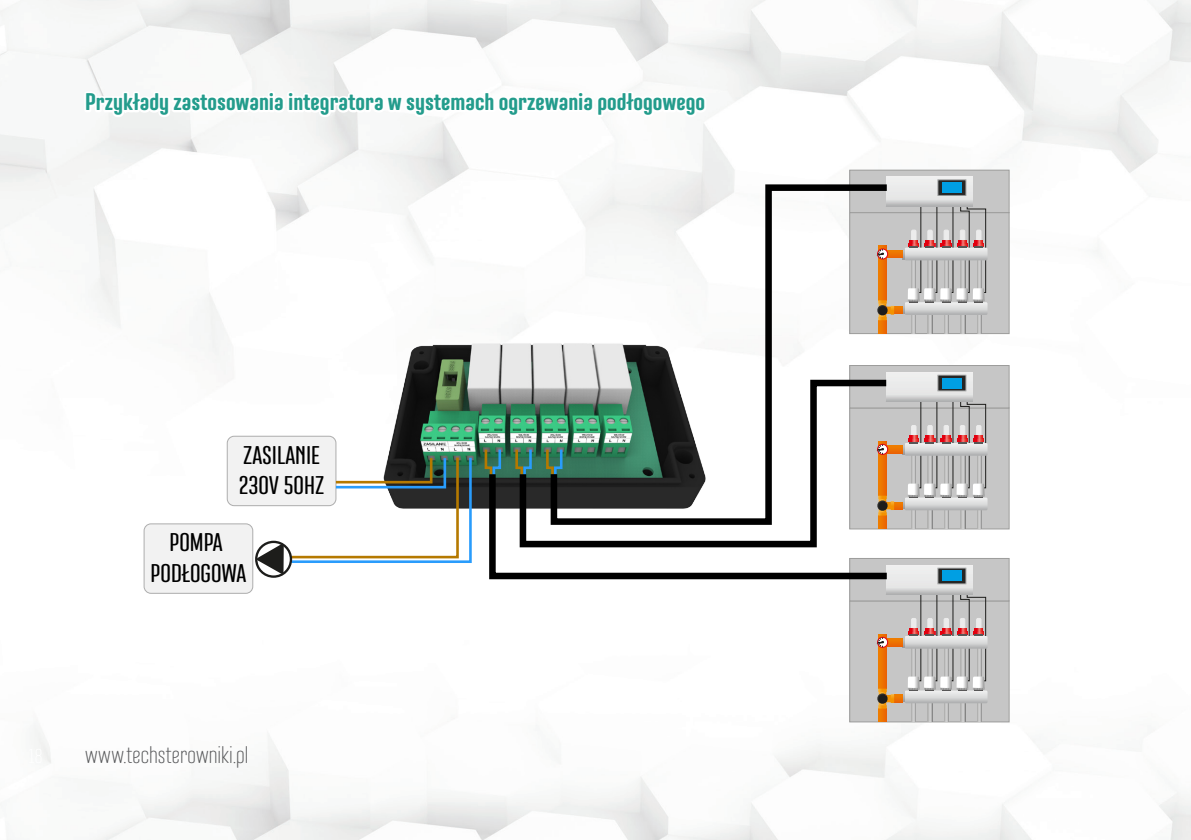
<style>
.page{position:relative;width:1191px;height:840px;background:#fff}
.page>*{position:absolute;margin:0;border:0;box-sizing:border-box;transform-origin:0 0}
.t1{font:25.4px/30.6px "Nephrite";color:#000;text-align:center}
.Nagłówek{font:700 24px "Nephrite";color:#239c8c}
.t2{font:300 24px "Nephrite";letter-spacing:.005em;color:#57585a}
</style>
<div class="page">
<img style="left:0;top:0;width:1191px;height:839px">
<svg style="left:82px;top:60px;width:626px;height:120px"></svg>
<div style="left:144px;top:523px;width:109px;height:70px;background:#f2f2f2;border-radius:7px"></div>
<div style="left:144px;top:523px;width:109px;height:70px;border:1px solid #adadad;border-radius:7px"></div>
<img style="left:337px;top:296px;width:210px;height:279px">
<div style="left:255px;top:540px;width:37px;height:37px;border:2px solid #1d1d1b;border-radius:50%"></div>
<div style="left:227px;top:436px;width:109px;height:69px;background:#f2f2f2;border-radius:7px"></div>
<div style="left:227px;top:436px;width:109px;height:69px;border:1px solid #adadad;border-radius:7px"></div>
<div style="left:849px;top:212px;width:160px;height:121px;background:#c6c6c6"></div>
<div style="left:849px;top:212px;width:160px;height:122px;border:1px solid #9d9d9c"></div>
<div style="left:849px;top:170px;width:160px;height:42px;background:#c6c6c6"></div>
<div style="left:849px;top:170px;width:160px;height:43px;border:1px solid #9d9d9c"></div>
<svg style="left:893px;top:205px;width:94px;height:128px"></svg>
<hr style="left:886px;top:201px;width:87px;height:1px;background:#e4e4e4">
<hr style="left:886px;top:200px;width:87px;height:1px;background:#e4e5e5">
<hr style="left:886px;top:199px;width:87px;height:1px;background:#e5e6e5">
<hr style="left:886px;top:198px;width:87px;height:1px;background:#e5e6e6">
<hr style="left:886px;top:197px;width:87px;height:1px;background:#e7e6e6">
<hr style="left:886px;top:196px;width:87px;height:1px;background:#e7e8e7">
<hr style="left:886px;top:195px;width:87px;height:1px;background:#e7e8e7">
<hr style="left:886px;top:194px;width:87px;height:1px;background:#e8e7e7">
<hr style="left:886px;top:193px;width:87px;height:1px;background:#e8e8e9">
<hr style="left:886px;top:192px;width:87px;height:1px;background:#e8e8e9">
<hr style="left:886px;top:191px;width:87px;height:1px;background:#e9eaea">
<hr style="left:886px;top:190px;width:87px;height:1px;background:#eaeaea">
<hr style="left:886px;top:189px;width:87px;height:1px;background:#eaeaea">
<hr style="left:886px;top:188px;width:87px;height:1px;background:#eaeaea">
<hr style="left:886px;top:187px;width:87px;height:1px;background:#eaebeb">
<hr style="left:886px;top:186px;width:87px;height:1px;background:#ebebeb">
<hr style="left:886px;top:185px;width:87px;height:1px;background:#ebecec">
<hr style="left:886px;top:184px;width:87px;height:1px;background:#ededed">
<hr style="left:886px;top:183px;width:87px;height:1px;background:#eceeee">
<hr style="left:886px;top:182px;width:87px;height:1px;background:#eeeded">
<hr style="left:886px;top:181px;width:87px;height:1px;background:#eeefee">
<hr style="left:886px;top:180px;width:87px;height:1px;background:#efefee">
<hr style="left:886px;top:179px;width:87px;height:1px;background:#eeefef">
<hr style="left:886px;top:178px;width:87px;height:1px;background:#efefef">
<hr style="left:886px;top:177px;width:87px;height:1px;background:#eff0f0">
<hr style="left:886px;top:176px;width:87px;height:1px;background:#eff0f0">
<div style="left:938px;top:180px;width:28px;height:15px;background:#262625"></div>
<div style="left:937px;top:179px;width:29px;height:16px;border:1px solid #979898"></div>
<div style="left:942px;top:182px;width:19px;height:11px;background:#009fe3"></div>
<div style="left:849px;top:408px;width:160px;height:120px;background:#c6c6c6"></div>
<div style="left:849px;top:407px;width:160px;height:122px;border:1px solid #9d9d9c"></div>
<div style="left:849px;top:365px;width:160px;height:43px;background:#c6c6c6"></div>
<div style="left:849px;top:365px;width:160px;height:43px;border:1px solid #9d9d9c"></div>
<svg style="left:893px;top:400px;width:94px;height:128px"></svg>
<hr style="left:886px;top:396px;width:87px;height:1px;background:#e4e4e4">
<hr style="left:886px;top:395px;width:87px;height:1px;background:#e4e5e5">
<hr style="left:886px;top:394px;width:87px;height:1px;background:#e5e6e5">
<hr style="left:886px;top:393px;width:87px;height:1px;background:#e5e6e6">
<hr style="left:886px;top:392px;width:87px;height:1px;background:#e7e6e6">
<hr style="left:886px;top:391px;width:87px;height:1px;background:#e7e8e7">
<hr style="left:886px;top:390px;width:87px;height:1px;background:#e8e7e7">
<hr style="left:886px;top:389px;width:87px;height:1px;background:#e8e8e9">
<hr style="left:886px;top:388px;width:87px;height:1px;background:#e8e8e9">
<hr style="left:886px;top:387px;width:87px;height:1px;background:#e8e8e9">
<hr style="left:886px;top:386px;width:87px;height:1px;background:#eaeaea">
<hr style="left:886px;top:385px;width:87px;height:1px;background:#eaeaea">
<hr style="left:886px;top:384px;width:87px;height:1px;background:#eaeaea">
<hr style="left:886px;top:383px;width:87px;height:1px;background:#eaeaea">
<hr style="left:886px;top:382px;width:87px;height:1px;background:#eaebeb">
<hr style="left:886px;top:381px;width:87px;height:1px;background:#ebebeb">
<hr style="left:886px;top:380px;width:87px;height:1px;background:#ebecec">
<hr style="left:886px;top:379px;width:87px;height:1px;background:#ededed">
<hr style="left:886px;top:378px;width:87px;height:1px;background:#eceeee">
<hr style="left:886px;top:377px;width:87px;height:1px;background:#eeeded">
<hr style="left:886px;top:376px;width:87px;height:1px;background:#eeefee">
<hr style="left:886px;top:375px;width:87px;height:1px;background:#efefee">
<hr style="left:886px;top:374px;width:87px;height:1px;background:#eeefef">
<hr style="left:886px;top:373px;width:87px;height:1px;background:#efefef">
<hr style="left:886px;top:372px;width:87px;height:1px;background:#eff0f0">
<svg style="left:939px;top:377px;width:25px;height:12px"></svg>
<div style="left:937px;top:375px;width:29px;height:16px;border:1px solid #979898"></div>
<div style="left:942px;top:377px;width:19px;height:11px;background:#009fe3"></div>
<div style="left:849px;top:600px;width:160px;height:121px;background:#c6c6c6"></div>
<div style="left:849px;top:600px;width:160px;height:122px;border:1px solid #9d9d9c"></div>
<div style="left:849px;top:558px;width:160px;height:42px;background:#c6c6c6"></div>
<div style="left:849px;top:557px;width:160px;height:44px;border:1px solid #9d9d9c"></div>
<svg style="left:876px;top:593px;width:111px;height:128px"></svg>
<hr style="left:886px;top:589px;width:87px;height:1px;background:#e4e5e5">
<hr style="left:886px;top:588px;width:87px;height:1px;background:#e4e5e5">
<hr style="left:886px;top:587px;width:87px;height:1px;background:#e5e6e5">
<hr style="left:886px;top:586px;width:87px;height:1px;background:#e5e6e6">
<hr style="left:886px;top:585px;width:87px;height:1px;background:#e5e6e6">
<hr style="left:886px;top:584px;width:87px;height:1px;background:#e7e8e7">
<hr style="left:886px;top:583px;width:87px;height:1px;background:#e7e8e7">
<hr style="left:886px;top:582px;width:87px;height:1px;background:#e8e7e7">
<hr style="left:886px;top:581px;width:87px;height:1px;background:#e8e8e9">
<hr style="left:886px;top:580px;width:87px;height:1px;background:#e8e8e9">
<hr style="left:886px;top:579px;width:87px;height:1px;background:#e9eaea">
<hr style="left:886px;top:578px;width:87px;height:1px;background:#eaeaea">
<hr style="left:886px;top:577px;width:87px;height:1px;background:#eaeaea">
<hr style="left:886px;top:576px;width:87px;height:1px;background:#eaeaea">
<hr style="left:886px;top:575px;width:87px;height:1px;background:#eaebeb">
<hr style="left:886px;top:574px;width:87px;height:1px;background:#ebebeb">
<hr style="left:886px;top:573px;width:87px;height:1px;background:#ebecec">
<hr style="left:886px;top:572px;width:87px;height:1px;background:#ededed">
<hr style="left:886px;top:571px;width:87px;height:1px;background:#eceeee">
<hr style="left:886px;top:570px;width:87px;height:1px;background:#eeeded">
<hr style="left:886px;top:569px;width:87px;height:1px;background:#eeefee">
<hr style="left:886px;top:568px;width:87px;height:1px;background:#efefee">
<hr style="left:886px;top:567px;width:87px;height:1px;background:#eeefef">
<hr style="left:886px;top:566px;width:87px;height:1px;background:#efefef">
<hr style="left:886px;top:565px;width:87px;height:1px;background:#efefef">
<hr style="left:886px;top:564px;width:87px;height:1px;background:#eff0f0">
<div style="left:938px;top:568px;width:28px;height:15px;background:#262625"></div>
<div style="left:937px;top:567px;width:29px;height:16px;border:1px solid #979898"></div>
<div style="left:942px;top:570px;width:19px;height:11px;background:#009fe3"></div>
<svg style="left:483px;top:446px;width:19px;height:30px"></svg>
<svg style="left:514px;top:446px;width:2px;height:21px"></svg>
<svg style="left:486px;top:467px;width:407px;height:115px"></svg>
<svg style="left:516px;top:376px;width:376px;height:174px"></svg>
<svg style="left:547px;top:181px;width:346px;height:347px"></svg>
<svg style="left:253px;top:454px;width:220px;height:122px"></svg>
<p class="Nagłówek" style="left:85px;top:89px;width:621px">Przykłady zastosowania integratora w systemach ogrzewania podłogowego</p>
<p class="t1" style="left:239px;top:439px;width:87px;text-align:left">ZASILANIE<br>230V 50HZ</p>
<p class="t1" style="left:151px;top:527px;width:97px">POMPA<br>PODŁOGOWA</p>
<p class="t2" style="left:85px;top:741px;width:165px">www.techsterowniki.pl</p>
</div>
